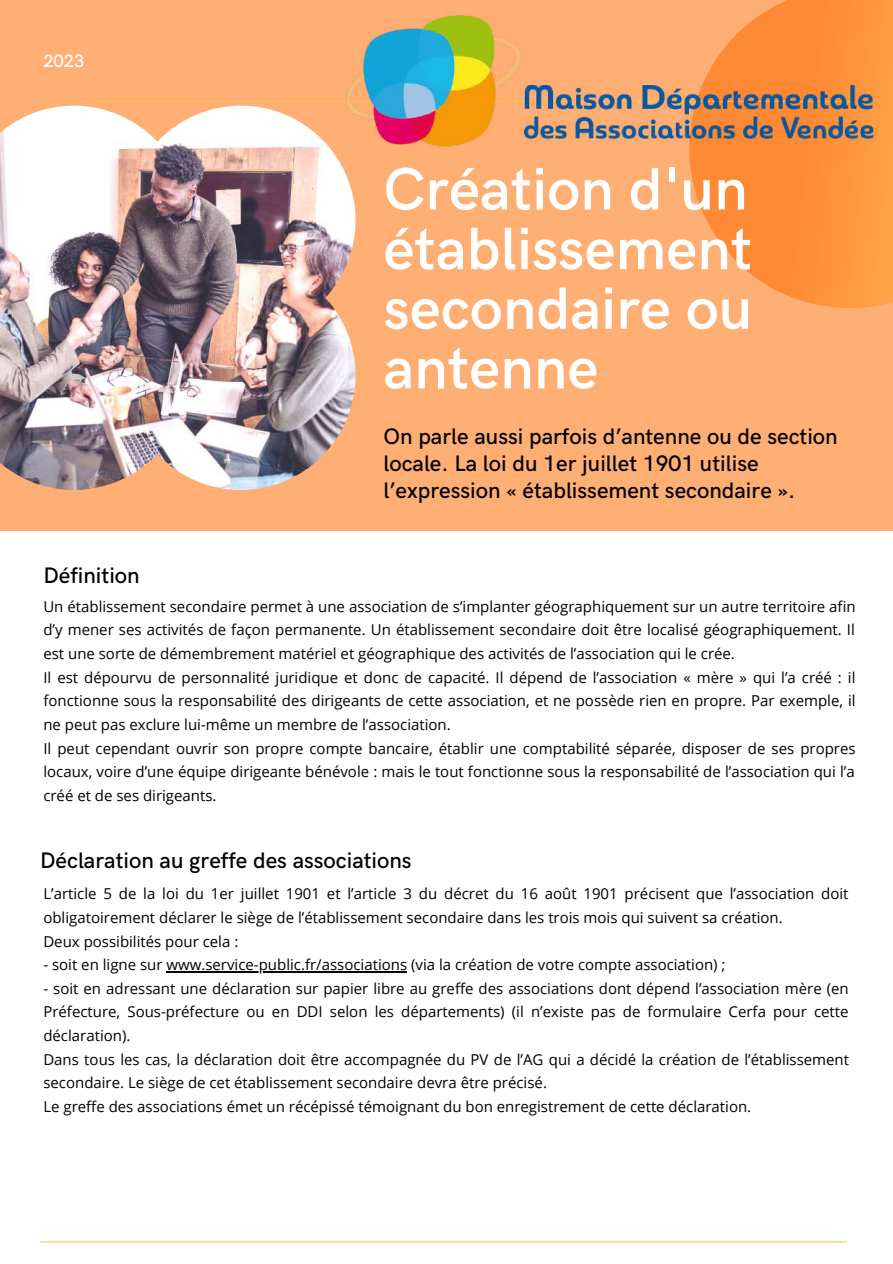
<style>
.page{position:relative;width:893px;height:1264px;background:#fff}
.page>*{position:absolute;margin:0;border:0;box-sizing:border-box;transform-origin:0 0}
.t1{font:600 60px/59.6px "HK Grotesk";color:#fff;text-align:justify}
.t2{font:500 22.5px/27px "HK Grotesk";color:#000}
.t3{font:500 18px "HK Grotesk";color:#fff}
.t4{font:15px/23.5px "Open Sans";color:#000}
</style>
<div class="page">
<div style="left:0;top:0;width:892px;height:530px;background:#ffae74"></div>
<svg style="left:689px;top:0;width:203px;height:308px"></svg>
<hr style="left:43px;top:101px;width:806px;height:1px;background:#ffc25a">
<img style="left:0;top:106px;width:355px;height:384px">
<hr style="left:40px;top:1241px;width:806px;height:1px;background:#ffc25a">
<img style="left:335px;top:0;width:551px;height:156px">
<hr style="left:166px;top:971px;width:241px;height:1px;background:#000">
<p class="t3" style="left:43px;top:51px;width:43px">2023</p>
<h2 class="t2" style="left:43px;top:563px;width:98px">Définition</h2>
<h1 class="t1" style="left:383px;top:162px;width:370px">Création d'un établissement secondaire ou antenne</h1>
<h2 class="t2" style="left:383px;top:423px;width:456px">On parle aussi parfois d’antenne ou de section locale. La loi du 1er juillet 1901 utilise l’expression « établissement secondaire ».</h2>
<p class="t4" style="left:43px;top:594px;width:813px">Un établissement secondaire permet à une association de s’implanter géographiquement sur un autre territoire afin d’y mener ses activités de façon permanente. Un établissement secondaire doit être localisé géographiquement. Il est une sorte de démembrement matériel et géographique des activités de l’association qui le crée.<br>Il est dépourvu de personnalité juridique et donc de capacité. Il dépend de l’association « mère » qui l’a créé : il fonctionne sous la responsabilité des dirigeants de cette association, et ne possède rien en propre. Par exemple, il ne peut pas exclure lui-même un membre de l’association.<br>Il peut cependant ouvrir son propre compte bancaire, établir une comptabilité séparée, disposer de ses propres locaux, voire d’une équipe dirigeante bénévole : mais le tout fonctionne sous la responsabilité de l’association qui l’a créé et de ses dirigeants.</p>
<h2 class="t2" style="left:40px;top:847px;width:373px">Déclaration au greffe des associations</h2>
<p class="t4" style="left:43px;top:881px;width:806px">L’article 5 de la loi du 1er juillet 1901 et l’article 3 du décret du 16 août 1901 précisent que l’association doit obligatoirement déclarer le siège de l’établissement secondaire dans les trois mois qui suivent sa création.<br>Deux possibilités pour cela :</p>
<p class="t4" style="left:43px;top:952px;width:683px">- soit en ligne sur www.service-public.fr/associations (via la création de votre compte association) ;</p>
<p class="t4" style="left:43px;top:976px;width:807px">- soit en adressant une déclaration sur papier libre au greffe des associations dont dépend l’association mère (en Préfecture, Sous-préfecture ou en DDI selon les départements) (il n’existe pas de formulaire Cerfa pour cette déclaration).<br>Dans tous les cas, la déclaration doit être accompagnée du PV de l’AG qui a décidé la création de l’établissement secondaire. Le siège de cet établissement secondaire devra être précisé.<br>Le greffe des associations émet un récépissé témoignant du bon enregistrement de cette déclaration.</p>
</div>
